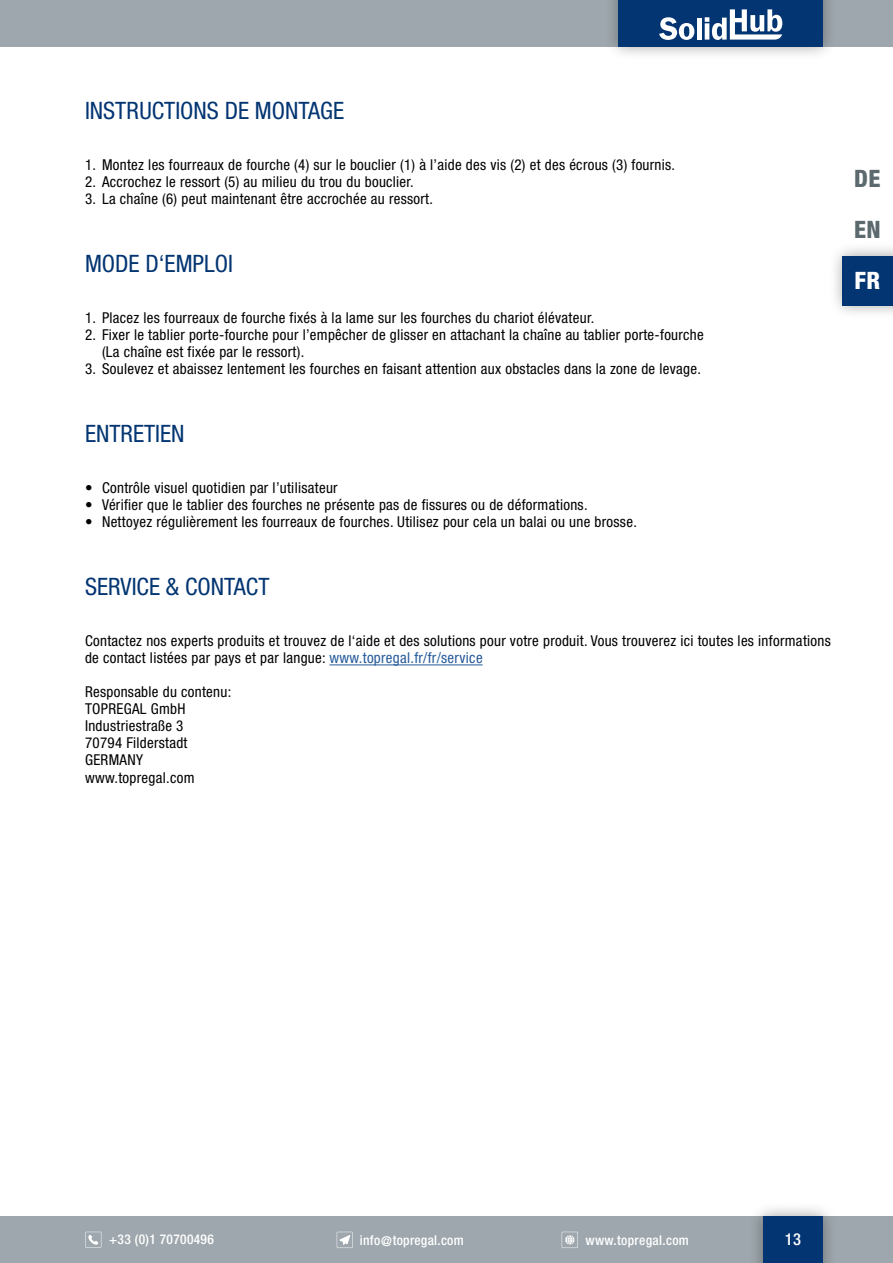
<style>
.page{position:relative;width:893px;height:1263px;background:#fff}
.page>*{position:absolute;margin:0;border:0;box-sizing:border-box;transform-origin:0 0}
.t1{font:condensed 24px "Helvetica Neue LT Pro";color:#033572}
.t2{font:800 condensed 24px "Helvetica Neue LT Pro";color:#5c696e}
.t3{font:800 condensed 24px "Helvetica Neue LT Pro";color:#fff}
.t4{font:500 condensed 16.5px "Helvetica Neue LT Pro";color:#fff}
.t5{font:condensed 15px/17px "Helvetica Neue LT Pro";letter-spacing:.02em;color:#000}
.t6{font:500 condensed 13.5px "Helvetica Neue LT Pro";letter-spacing:.025em;color:#fff}
.s1{color:#275b9b}
</style>
<div class="page">
<div style="left:0;top:1216px;width:893px;height:47px;background:#9ea7ad"></div>
<svg style="left:562px;top:1232px;width:16px;height:16px"></svg>
<svg style="left:337px;top:1232px;width:16px;height:16px"></svg>
<svg style="left:85px;top:1232px;width:16px;height:16px"></svg>
<div style="left:0;top:0;width:893px;height:47px;background:#9ea7ad"></div>
<div style="left:829px;top:242px;width:64px;height:77px;background:#000;opacity:.35"></div>
<div style="left:843px;top:256px;width:50px;height:49px;background:#033572"></div>
<div style="left:604px;top:0;width:233px;height:61px;background:#000;opacity:.35"></div>
<div style="left:619px;top:0;width:204px;height:47px;background:#033572"></div>
<div style="left:749px;top:1202px;width:88px;height:61px;background:#000;opacity:.35"></div>
<div style="left:763px;top:1216px;width:60px;height:47px;background:#033572"></div>
<svg style="left:659px;top:17px;width:35px;height:23px"></svg>
<hr style="left:697px;top:18px;width:4px;height:22px;background:#fff">
<svg style="left:705px;top:9px;width:77px;height:31px"></svg>
<hr style="left:329px;top:664px;width:154px;height:1px;background:#275b9b">
<h1 class="t1" style="left:85px;top:96px;width:261px">INSTRUCTIONS DE MONTAGE</h1>
<p class="t5" style="left:85px;top:156px;width:592px">1. Montez les fourreaux de fourche (4) sur le bouclier (1) à l’aide des vis (2) et des écrous (3) fournis.</p>
<p class="t5" style="left:85px;top:173px;width:330px">2. Accrochez le ressort (5) au milieu du trou du bouclier.</p>
<p class="t5" style="left:85px;top:190px;width:349px">3. La chaîne (6) peut maintenant être accrochée au ressort.</p>
<h1 class="t1" style="left:85px;top:250px;width:150px">MODE D‘EMPLOI</h1>
<p class="t5" style="left:85px;top:309px;width:511px">1. Placez les fourreaux de fourche fixés à la lame sur les fourches du chariot élévateur.</p>
<p class="t5" style="left:102px;top:326px;width:603px;text-indent:-17px">2. Fixer le tablier porte-fourche pour l’empêcher de glisser en attachant la chaîne au tablier porte-fourche (La chaîne est fixée par le ressort).</p>
<p class="t5" style="left:85px;top:360px;width:617px">3. Soulevez et abaissez lentement les fourches en faisant attention aux obstacles dans la zone de levage.</p>
<h1 class="t1" style="left:85px;top:420px;width:101px">ENTRETIEN</h1>
<p class="t5" style="left:85px;top:479px;width:254px">• Contrôle visuel quotidien par l’utilisateur</p>
<p class="t5" style="left:85px;top:496px;width:504px">• Vérifier que le tablier des fourches ne présente pas de fissures ou de déformations.</p>
<p class="t5" style="left:85px;top:513px;width:553px">• Nettoyez régulièrement les fourreaux de fourches. Utilisez pour cela un balai ou une brosse.</p>
<h1 class="t1" style="left:85px;top:573px;width:186px">SERVICE &amp; CONTACT</h1>
<p class="t5" style="left:85px;top:632px;width:747px">Contactez nos experts produits et trouvez de l‘aide et des solutions pour votre produit. Vous trouverez ici toutes les informations de contact listées par pays et par langue: <span class="s1">www.topregal.fr/fr/service</span></p>
<p class="t5" style="left:85px;top:683px;width:148px">Responsable du contenu:<br>TOPREGAL GmbH<br>Industriestraße 3<br>70794 Filderstadt<br>GERMANY www.topregal.com</p>
<h1 class="t2" style="left:854px;top:164px;width:28px">DE</h1>
<h1 class="t2" style="left:854px;top:215px;width:28px">EN</h1>
<h1 class="t3" style="left:855px;top:266px;width:27px">FR</h1>
<p class="t6" style="left:109px;top:1231px;width:106px">+33 (0)1 70700496</p>
<p class="t6" style="left:360px;top:1232px;width:105px">info@topregal.com</p>
<p class="t6" style="left:585px;top:1232px;width:105px">www.topregal.com</p>
<p class="t4" style="left:785px;top:1229px;width:18px">13</p>
</div>
